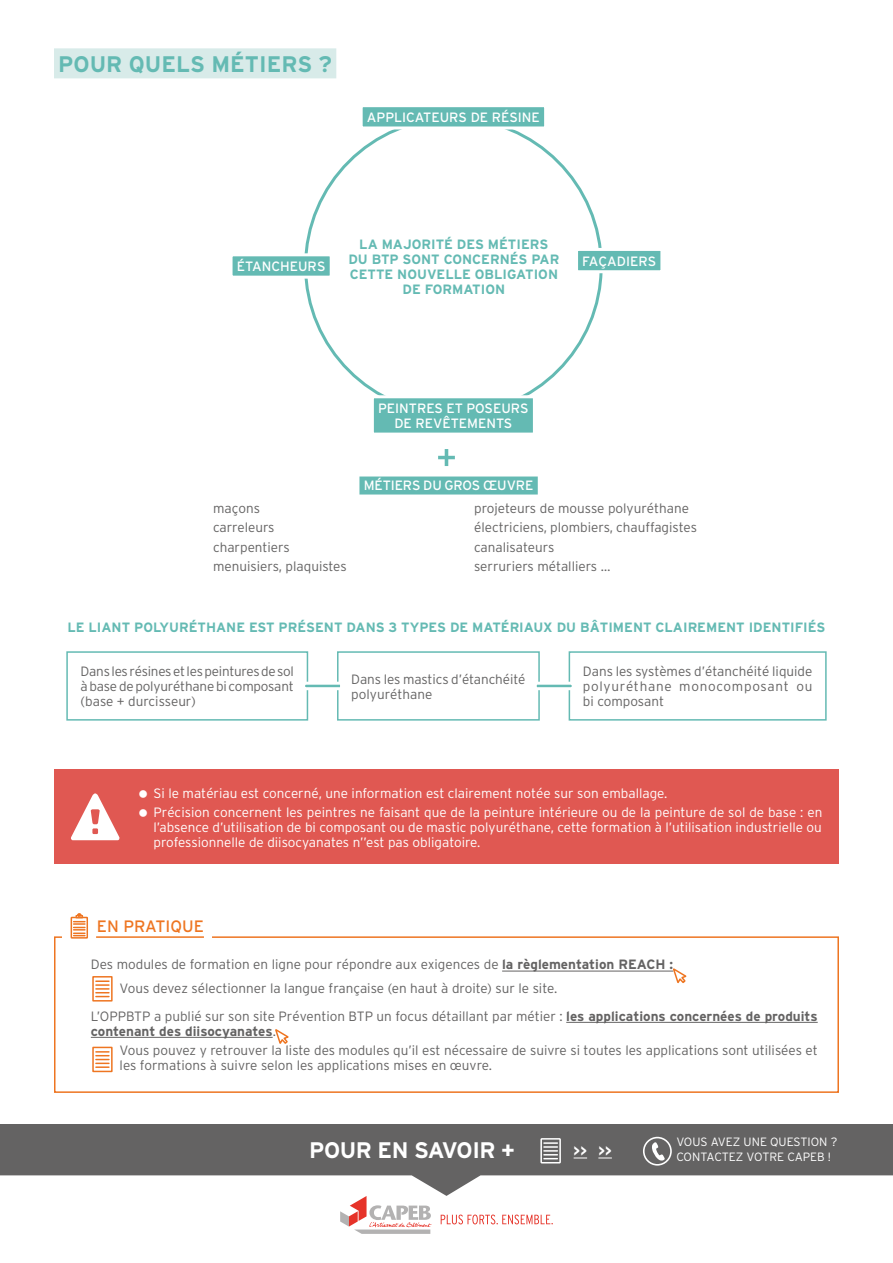
<style>
.page{position:relative;width:893px;height:1263px;background:#fff}
.page>*{position:absolute;margin:0;border:0;box-sizing:border-box;transform-origin:0 0}
.t1{font:700 22.5px "Interstate";color:#64bab3}
.t2{font:700 22.5px "Interstate";letter-spacing:-.02em;color:#fff}
.t3{font:16.5px "Interstate";color:#ee7521}
.t4{font:700 15px "Interstate";color:#fff}
.t5{font:300 13.5px/15px "Interstate";color:#646363}
.t6{font:300 13.5px/19.2px "Interstate";color:#fff}
.t7{font:700 13.5px/15px "Interstate";color:#64bab3;text-align:center}
.t8{font:13.5px/15px "Interstate";color:#fff;text-align:center}
.t9{font:300 12px/15px "Interstate";color:#fff}
.s1{font-weight:700}
</style>
<div class="page">
<div style="left:71px;top:917px;width:17px;height:21px;border:2px solid #ee7521"></div>
<svg style="left:74px;top:913px;width:11px;height:23px"></svg>
<svg style="left:54px;top:936px;width:785px;height:157px"></svg>
<div style="left:54px;top:48px;width:282px;height:30px;background:#d8ebe9"></div>
<div style="left:231px;top:255px;width:100px;height:22px;background:#64bab3"></div>
<div style="left:230px;top:253px;width:103px;height:26px;border:3px solid #fff"></div>
<div style="left:361px;top:106px;width:185px;height:22px;background:#64bab3"></div>
<div style="left:360px;top:104px;width:187px;height:25px;border:3px solid #fff"></div>
<div style="left:372px;top:397px;width:162px;height:37px;background:#64bab3"></div>
<div style="left:371px;top:395px;width:165px;height:41px;border:3px solid #fff"></div>
<div style="left:577px;top:249px;width:85px;height:23px;background:#64bab3"></div>
<div style="left:575px;top:248px;width:88px;height:25px;border:3px solid #fff"></div>
<div style="left:359px;top:476px;width:179px;height:18px;background:#64bab3"></div>
<svg style="left:438px;top:449px;width:17px;height:17px"></svg>
<div style="left:66px;top:651px;width:242px;height:70px;border:2px solid #64bab3"></div>
<div style="left:569px;top:651px;width:258px;height:70px;border:2px solid #64bab3"></div>
<div style="left:337px;top:651px;width:203px;height:70px;border:2px solid #64bab3"></div>
<svg style="left:305px;top:682px;width:35px;height:8px"></svg>
<svg style="left:536px;top:682px;width:36px;height:8px"></svg>
<div style="left:54px;top:770px;width:785px;height:94px;background:#e05852"></div>
<svg style="left:71px;top:793px;width:49px;height:47px"></svg>
<div style="left:0;top:1124px;width:893px;height:80px;background:#646363"></div>
<div style="left:540px;top:1138px;width:21px;height:25px;border:2px solid #fff"></div>
<svg style="left:544px;top:1142px;width:13px;height:17px"></svg>
<div style="left:0;top:1175px;width:893px;height:50px;background:#fff"></div>
<svg style="left:643px;top:1137px;width:29px;height:28px"></svg>
<svg style="left:441px;top:1214px;width:112px;height:10px"></svg>
<svg style="left:340px;top:1196px;width:92px;height:38px"></svg>
<svg style="left:574px;top:1158px;width:13px;height:1px"></svg>
<svg style="left:598px;top:1158px;width:14px;height:1px"></svg>
<h1 class="t1" style="left:58px;top:52px;width:275px">POUR QUELS MÉTIERS ?</h1>
<p class="t8" style="left:367px;top:110px;width:174px">APPLICATEURS DE RÉSINE</p>
<p class="t8" style="left:237px;top:259px;width:90px">ÉTANCHEURS</p>
<p class="t7" style="left:348px;top:237px;width:212px">LA MAJORITÉ DES MÉTIERS<br>DU BTP SONT CONCERNÉS PAR<br>CETTE NOUVELLE OBLIGATION<br>DE FORMATION</p>
<p class="t8" style="left:582px;top:254px;width:75px">FAÇADIERS</p>
<p class="t8" style="left:378px;top:401px;width:152px">PEINTRES ET POSEURS<br>DE REVÊTEMENTS</p>
<p class="t8" style="left:364px;top:478px;width:171px">MÉTIERS DU GROS ŒUVRE</p>
<p class="t5" style="left:213px;top:499px;width:135px;line-height:19.2px">maçons<br>carreleurs charpentiers menuisiers, plaquistes</p>
<p class="t5" style="left:474px;top:499px;width:224px;line-height:19.2px">projeteurs de mousse polyuréthane électriciens, plombiers, chauffagistes canalisateurs<br>serruriers métalliers …</p>
<p class="t7" style="left:67px;top:620px;width:759px">LE LIANT POLYURÉTHANE EST PRÉSENT DANS 3 TYPES DE MATÉRIAUX DU BÂTIMENT CLAIREMENT IDENTIFIÉS</p>
<p class="t5" style="left:81px;top:664px;width:215px;text-align:justify">Dans les résines et les peintures de sol à base de polyuréthane bi composant (base + durcisseur)</p>
<p class="t5" style="left:583px;top:664px;width:231px;text-align:justify">Dans les systèmes d’étanchéité liquide polyuréthane monocomposant ou bi composant</p>
<p class="t5" style="left:351px;top:671px;width:176px">Dans les mastics d’étanchéité polyuréthane</p>
<p class="t6" style="left:154px;top:783px;width:670px">Si le matériau est concerné, une information est clairement notée sur son emballage.<br>Précision concernent les peintres ne faisant que de la peinture intérieure ou de la peinture de sol de base : en</p>
<p class="t6" style="left:154px;top:819px;width:670px;line-height:15px">l’absence d’utilisation de bi composant ou de mastic polyuréthane, cette formation à l’utilisation industrielle ou professionnelle de diisocyanates n’’est pas obligatoire.</p>
<p class="t3" style="left:97px;top:917px;width:109px">EN PRATIQUE</p>
<p class="t5" style="left:120px;top:953px;width:555px;line-height:23.5px;text-indent:-29px">Des modules de formation en ligne pour répondre aux exigences de <span class="s1">la règlementation REACH :<br></span>Vous devez sélectionner la langue française (en haut à droite) sur le site.</p>
<p class="t5" style="left:91px;top:1008px;width:728px">L’OPPBTP a publié sur son site Prévention BTP un focus détaillant par métier : <span class="s1">les applications concernées de produits contenant des diisocyanates</span>.</p>
<p class="t5" style="left:120px;top:1042px;width:700px">Vous pouvez y retrouver la liste des modules qu’il est nécessaire de suivre si toutes les applications sont utilisées et les formations à suivre selon les applications mises en œuvre.</p>
<h1 class="t2" style="left:309px;top:1138px;width:207px">POUR EN SAVOIR +</h1>
<p class="t9" style="left:676px;top:1134px;width:163px">VOUS AVEZ UNE QUESTION ?<br>CONTACTEZ VOTRE CAPEB !</p>
<p class="t4" style="left:574px;top:1142px;width:40px">&gt;&gt; &gt;&gt;</p>
</div>
